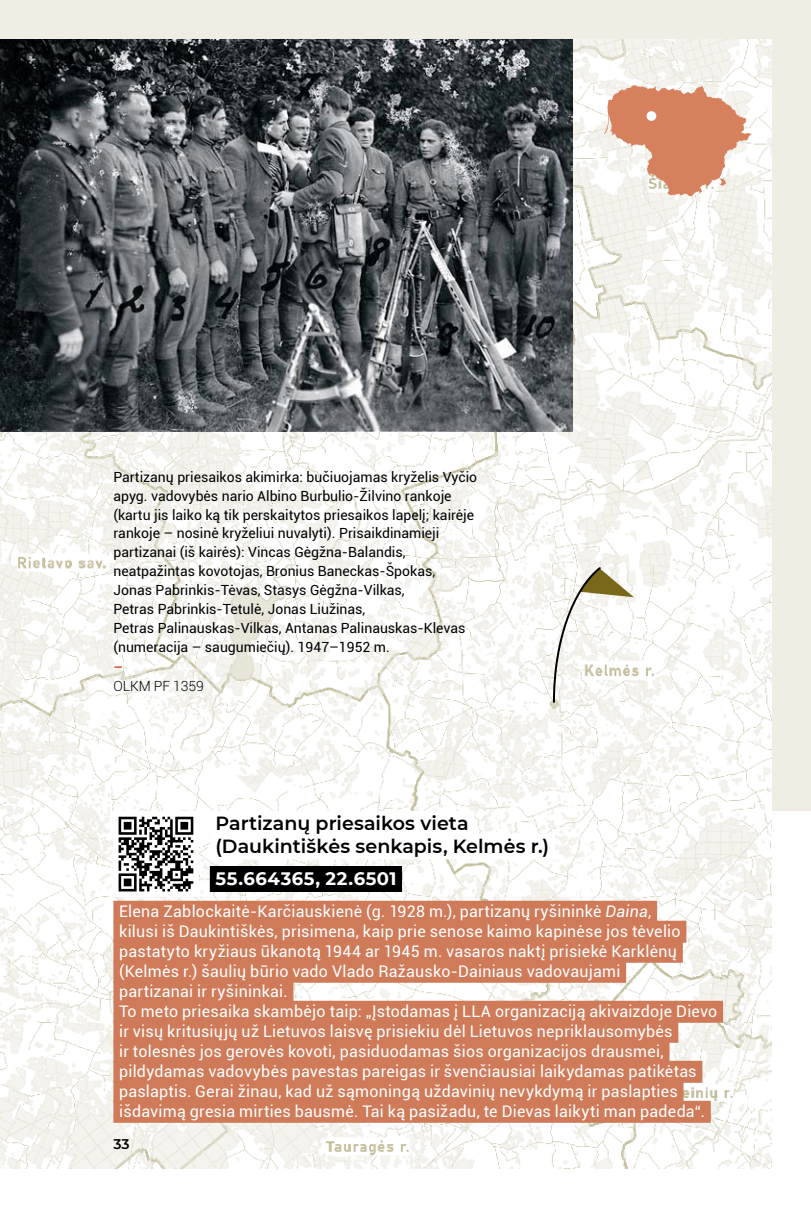
<style>
.page{position:relative;width:811px;height:1208px;background:#fff}
.page>*{position:absolute;margin:0;border:0;box-sizing:border-box;transform-origin:0 0}
.t1{font:600 19px/22.8px "Montserrat";color:#000}
.t2{font:700 18px "Montserrat";letter-spacing:.03em;color:#fff}
.t3{font:16px/20px "Roboto";letter-spacing:.015em;color:#fff}
.t4{font:14px/19px "Roboto";color:#000}
.t5{font:300 14px "Roboto";letter-spacing:-.01em;color:#000}
.t6{font:600 14px "Montserrat";color:#000}
.t7{font:700 14px "Roboto";color:#cc5e3b}
.s1{font-style:italic}
</style>
<div class="page">
<div style="left:0;top:0;width:811px;height:40px;background:#efede4"></div>
<div style="left:771px;top:0;width:40px;height:1208px;background:#efede4"></div>
<div style="left:0;top:811px;width:811px;height:397px;background:#fff"></div>
<img style="left:0;top:40px;width:771px;height:1128px">
<svg style="left:552px;top:565px;width:82px;height:139px"></svg>
<img style="left:0;top:40px;width:573px;height:391px">
<div style="left:210px;top:810px;width:264px;height:26px;background:#fff"></div>
<div style="left:210px;top:833px;width:345px;height:26px;background:#fff"></div>
<div style="left:210px;top:866px;width:192px;height:26px;background:#000"></div>
<div style="left:113px;top:900px;width:544px;height:22px;background:#cf7b5a"></div>
<div style="left:113px;top:920px;width:573px;height:22px;background:#cf7b5a"></div>
<div style="left:113px;top:940px;width:570px;height:22px;background:#cf7b5a"></div>
<div style="left:113px;top:960px;width:513px;height:22px;background:#cf7b5a"></div>
<div style="left:113px;top:980px;width:180px;height:22px;background:#cf7b5a"></div>
<div style="left:113px;top:1000px;width:610px;height:22px;background:#cf7b5a"></div>
<div style="left:113px;top:1020px;width:565px;height:22px;background:#cf7b5a"></div>
<div style="left:113px;top:1040px;width:556px;height:22px;background:#cf7b5a"></div>
<div style="left:113px;top:1060px;width:589px;height:22px;background:#cf7b5a"></div>
<div style="left:113px;top:1080px;width:570px;height:22px;background:#cf7b5a"></div>
<div style="left:113px;top:1100px;width:598px;height:22px;background:#cf7b5a"></div>
<div style="left:113px;top:811px;width:85px;height:85px;background:#fff"></div>
<svg style="left:119px;top:816px;width:74px;height:75px"></svg>
<svg style="left:604px;top:85px;width:147px;height:112px"></svg>
<div style="left:646px;top:111px;width:10px;height:10px;background:#fff;border-radius:50%"></div>
<p class="t4" style="left:113px;top:467px;width:365px">Partizanų priesaikos akimirka: bučiuojamas kryželis Vyčio apyg. vadovybės nario Albino Burbulio-Žilvino rankoje (kartu jis laiko ką tik perskaitytos priesaikos lapelį; kairėje rankoje – nosinė kryželiui nuvalyti). Prisaikdinamieji partizanai (iš kairės): Vincas Gėgžna-Balandis, neatpažintas kovotojas, Bronius Baneckas-Špokas,<br>Jonas Pabrinkis-Tėvas, Stasys Gėgžna-Vilkas,<br>Petras Pabrinkis-Tetulė, Jonas Liužinas,<br>Petras Palinauskas-Vilkas, Antanas Palinauskas-Klevas (numeracija – saugumiečių). 1947–1952 m.</p>
<p class="t7" style="left:113px;top:656px;width:11px">–</p>
<p class="t5" style="left:113px;top:676px;width:92px">OLKM PF 1359</p>
<p class="t1" style="left:215px;top:811px;width:335px">Partizanų priesaikos vieta (Daukintiškės senkapis, Kelmės r.)</p>
<p class="t2" style="left:215px;top:866px;width:182px">55.664365, 22.6501</p>
<p class="t3" style="left:119px;top:900px;width:600px">Elena Zablockaitė-Karčiauskienė (g. 1928 m.), partizanų ryšininkė <span class="s1">Daina</span>,<br>kilusi iš Daukintiškės, prisimena, kaip prie senose kaimo kapinėse jos tėvelio pastatyto kryžiaus ūkanotą 1944 ar 1945 m. vasaros naktį prisiekė Karklėnų (Kelmės r.) šaulių būrio vado Vlado Ražausko-Dainiaus vadovaujami<br>partizanai ir ryšininkai.<br>To meto priesaika skambėjo taip: „Įstodamas į LLA organizaciją akivaizdoje Dievo ir visų kritusiųjų už Lietuvos laisvę prisiekiu dėl Lietuvos nepriklausomybės<br>ir tolesnės jos gerovės kovoti, pasiduodamas šios organizacijos drausmei, pildydamas vadovybės pavestas pareigas ir švenčiausiai laikydamas patikėtas paslaptis. Gerai žinau, kad už sąmoningą uždavinių nevykdymą ir paslapties išdavimą gresia mirties bausmė. Tai ką pasižadu, te Dievas laikyti man padeda“.</p>
<p class="t6" style="left:113px;top:1134px;width:18px">33</p>
</div>
